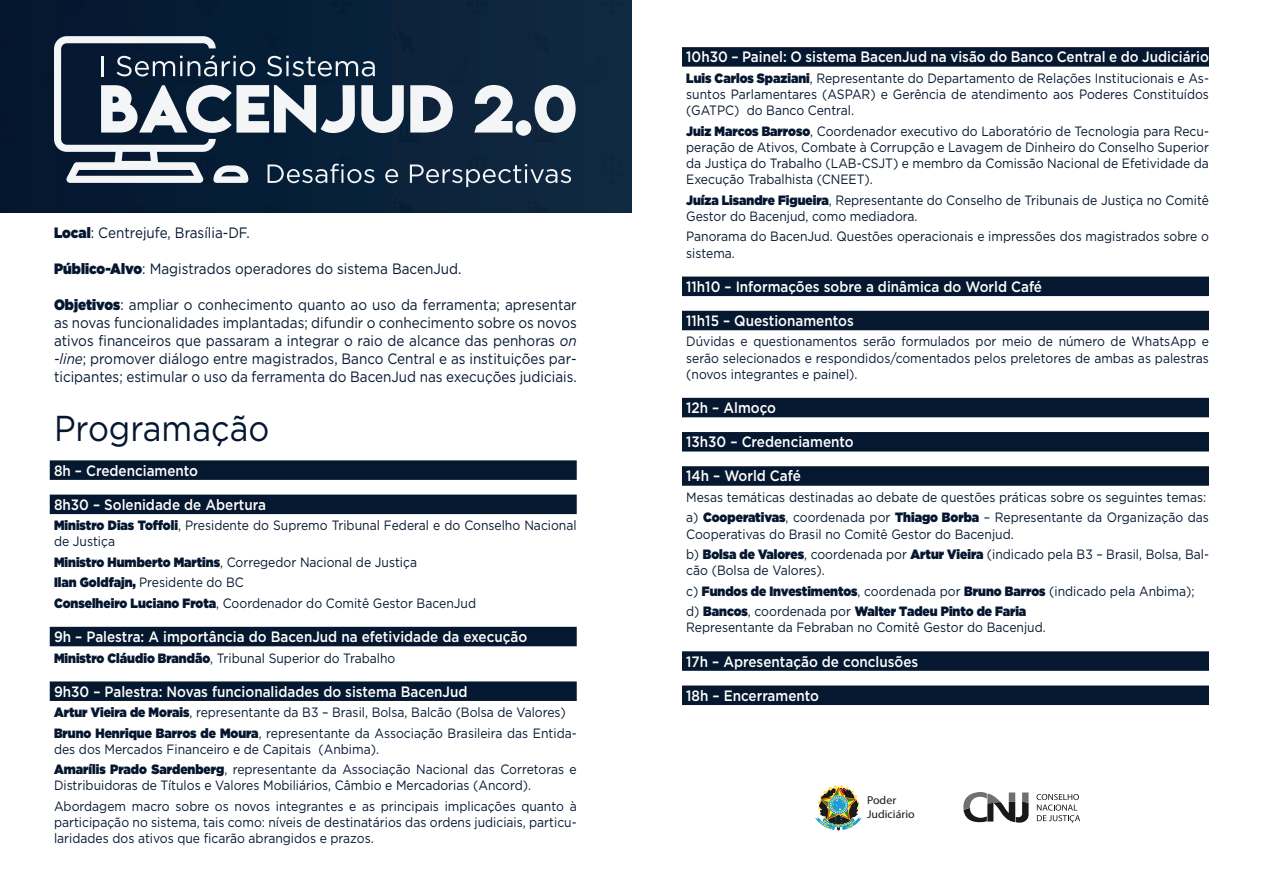
<style>
.page{position:relative;width:1263px;height:893px;background:#fff}
.page>*{position:absolute;margin:0;border:0;box-sizing:border-box;transform-origin:0 0}
.t1{font:36px "Gotham";color:#051730;scale:.9 1}
.t2{font:15px/18px "Gotham";color:#051730;text-align:justify;scale:.9 1}
.t3{font:500 15px "Gotham";color:#fff;scale:.9 1}
.t4{font:13.5px/16.2px "Gotham";color:#051730;scale:.9 1}
.t5{font:11.4px/13.8px "Myriad Pro";color:#191919;scale:1.04 1}
.s1{font-weight:900}
.s2{font-style:italic}
</style>
<div class="page">
<div style="left:0;top:0;width:631px;height:213px;background:#061d35"></div>
<svg style="left:600px;top:0;width:23px;height:14px"></svg>
<div style="left:682px;top:47px;width:527px;height:20px;background:#051830"></div>
<div style="left:682px;top:277px;width:527px;height:19px;background:#051830"></div>
<div style="left:682px;top:311px;width:527px;height:19px;background:#051830"></div>
<div style="left:682px;top:398px;width:527px;height:19px;background:#051830"></div>
<div style="left:682px;top:432px;width:527px;height:19px;background:#051830"></div>
<div style="left:682px;top:466px;width:527px;height:20px;background:#051830"></div>
<div style="left:682px;top:651px;width:527px;height:20px;background:#051830"></div>
<div style="left:682px;top:685px;width:527px;height:20px;background:#051830"></div>
<div style="left:50px;top:460px;width:527px;height:20px;background:#051830"></div>
<div style="left:50px;top:495px;width:527px;height:19px;background:#051830"></div>
<div style="left:50px;top:627px;width:527px;height:19px;background:#051830"></div>
<div style="left:50px;top:681px;width:527px;height:20px;background:#051830"></div>
<svg style="left:54px;top:24px;width:569px;height:163px"></svg>
<svg style="left:1036px;top:794px;width:44px;height:29px"></svg>
<svg style="left:963px;top:792px;width:65px;height:31px"></svg>
<svg style="left:815px;top:785px;width:47px;height:45px"></svg>
<p class="t2" style="left:54px;top:223px;width:219px"><span class="s1">Local</span>: Centrejufe, Brasília-DF.</p>
<p class="t2" style="left:54px;top:259px;width:454px"><span class="s1">Público-Alvo</span>: Magistrados operadores do sistema BacenJud.</p>
<p class="t2" style="left:54px;top:295px;width:582px"><span class="s1">Objetivos</span>: ampliar o conhecimento quanto ao uso da ferramenta; apresentar as novas funcionalidades implantadas; difundir o conhecimento sobre os novos ativos financeiros que passaram a integrar o raio de alcance das penhoras <span class="s2">on -line</span>; promover diálogo entre magistrados, Banco Central e as instituições par&shy;ticipantes; estimular o uso da ferramenta do BacenJud nas execuções judiciais.</p>
<h1 class="t1" style="left:54px;top:406px;width:241px">Programação</h1>
<p class="t3" style="left:54px;top:460px;width:162px">8h – Credenciamento</p>
<p class="t3" style="left:54px;top:495px;width:237px">8h30 – Solenidade de Abertura</p>
<p class="t4" style="left:54px;top:517px;width:582px"><span class="s1">Ministro Dias Toffoli</span>, Presidente do Supremo Tribunal Federal e do Conselho Nacional de Justiça</p>
<p class="t4" style="left:54px;top:552px;width:471px;line-height:20.4px"><span class="s1">Ministro Humberto Martins</span>, Corregedor Nacional de Justiça<br><span class="s1">Ilan Goldfajn,</span> Presidente do BC<br><span class="s1">Conselheiro Luciano Frota</span>, Coordenador do Comitê Gestor BacenJud</p>
<p class="t3" style="left:54px;top:627px;width:527px">9h – Palestra: A importância do BacenJud na efetividade da execução</p>
<p class="t4" style="left:54px;top:649px;width:381px"><span class="s1">Ministro Cláudio Brandão</span>, Tribunal Superior do Trabalho</p>
<p class="t3" style="left:54px;top:682px;width:461px">9h30 – Palestra: Novas funcionalidades do sistema BacenJud</p>
<p class="t4" style="left:54px;top:702px;width:582px;line-height:20.4px"><span class="s1">Artur Vieira de Morais</span>, representante da B3 – Brasil, Bolsa, Balcão (Bolsa de Valores)<br><span class="s1">Bruno Henrique Barros de Moura</span>, representante da Associação Brasileira das Entida-</p>
<p class="t4" style="left:54px;top:738px;width:582px;line-height:20.4px">des dos Mercados Financeiro e de Capitais (Anbima).<br><span class="s1">Amarílis Prado Sardenberg</span>, representante da Associação Nacional das Corretoras e</p>
<p class="t4" style="left:54px;top:775px;width:582px;line-height:20.4px">Distribuidoras de Títulos e Valores Mobiliários, Câmbio e Mercadorias (Ancord).<br>Abordagem macro sobre os novos integrantes e as principais implicações quanto à</p>
<p class="t4" style="left:54px;top:814px;width:582px">participação no sistema, tais como: níveis de destinatários das ordens judiciais, particu&shy;laridades dos ativos que ficarão abrangidos e prazos.</p>
<p class="t3" style="left:686px;top:47px;width:582px">10h30 – Painel: O sistema BacenJud na visão do Banco Central e do Judiciário</p>
<p class="t4" style="left:686px;top:70px;width:582px;text-align:justify"><span class="s1">Luis Carlos Spaziani</span>, Representante do Departamento de Relações Institucionais e As&shy;suntos Parlamentares (ASPAR) e Gerência de atendimento aos Poderes Constituídos (GATPC) do Banco Central.</p>
<p class="t4" style="left:686px;top:123px;width:582px;text-align:justify"><span class="s1">Juiz Marcos Barroso</span>, Coordenador executivo do Laboratório de Tecnologia para Recu&shy;peração de Ativos, Combate à Corrupção e Lavagem de Dinheiro do Conselho Superior da Justiça do Trabalho (LAB-CSJT) e membro da Comissão Nacional de Efetividade da Execução Trabalhista (CNEET).</p>
<p class="t4" style="left:686px;top:192px;width:582px"><span class="s1">Juíza Lisandre Figueira</span>, Representante do Conselho de Tribunais de Justiça no Comitê<br>Gestor do Bacenjud, como mediadora.</p>
<p class="t4" style="left:686px;top:228px;width:582px">Panorama do BacenJud. Questões operacionais e impressões dos magistrados sobre o sistema.</p>
<p class="t3" style="left:686px;top:277px;width:397px">11h10 – Informações sobre a dinâmica do World Café</p>
<p class="t3" style="left:686px;top:311px;width:188px">11h15 – Questionamentos</p>
<p class="t4" style="left:686px;top:333px;width:582px;text-align:justify">Dúvidas e questionamentos serão formulados por meio de número de WhatsApp e serão selecionados e respondidos/comentados pelos preletores de ambas as palestras (novos integrantes e painel).</p>
<p class="t3" style="left:686px;top:398px;width:101px">12h – Almoço</p>
<p class="t3" style="left:686px;top:432px;width:188px">13h30 – Credenciamento</p>
<p class="t3" style="left:686px;top:466px;width:129px">14h – World Café</p>
<p class="t4" style="left:686px;top:487px;width:582px;line-height:20.4px">Mesas temáticas destinadas ao debate de questões práticas sobre os seguintes temas: a) <span class="s1">Cooperativas</span>, coordenada por <span class="s1">Thiago Borba</span> – Representante da Organização das</p>
<p class="t4" style="left:686px;top:523px;width:582px;line-height:20.4px">Cooperativas do Brasil no Comitê Gestor do Bacenjud.<br>b) <span class="s1">Bolsa de Valores</span>, coordenada por <span class="s1">Artur Vieira</span> (indicado pela B3 – Brasil, Bolsa, Bal-</p>
<p class="t4" style="left:686px;top:560px;width:566px;line-height:20.4px">cão (Bolsa de Valores).<br>c) <span class="s1">Fundos de Investimentos</span>, coordenada por <span class="s1">Bruno Barros</span> (indicado pela Anbima); d) <span class="s1">Bancos</span>, coordenada por <span class="s1">Walter Tadeu Pinto de Faria</span></p>
<p class="t4" style="left:686px;top:619px;width:401px">Representante da Febraban no Comitê Gestor do Bacenjud.</p>
<p class="t3" style="left:686px;top:651px;width:259px">17h – Apresentação de conclusões</p>
<p class="t3" style="left:686px;top:686px;width:149px">18h – Encerramento</p>
<p class="t5" style="left:867px;top:793px;width:47px">Poder<br>Judiciário</p>
</div>
